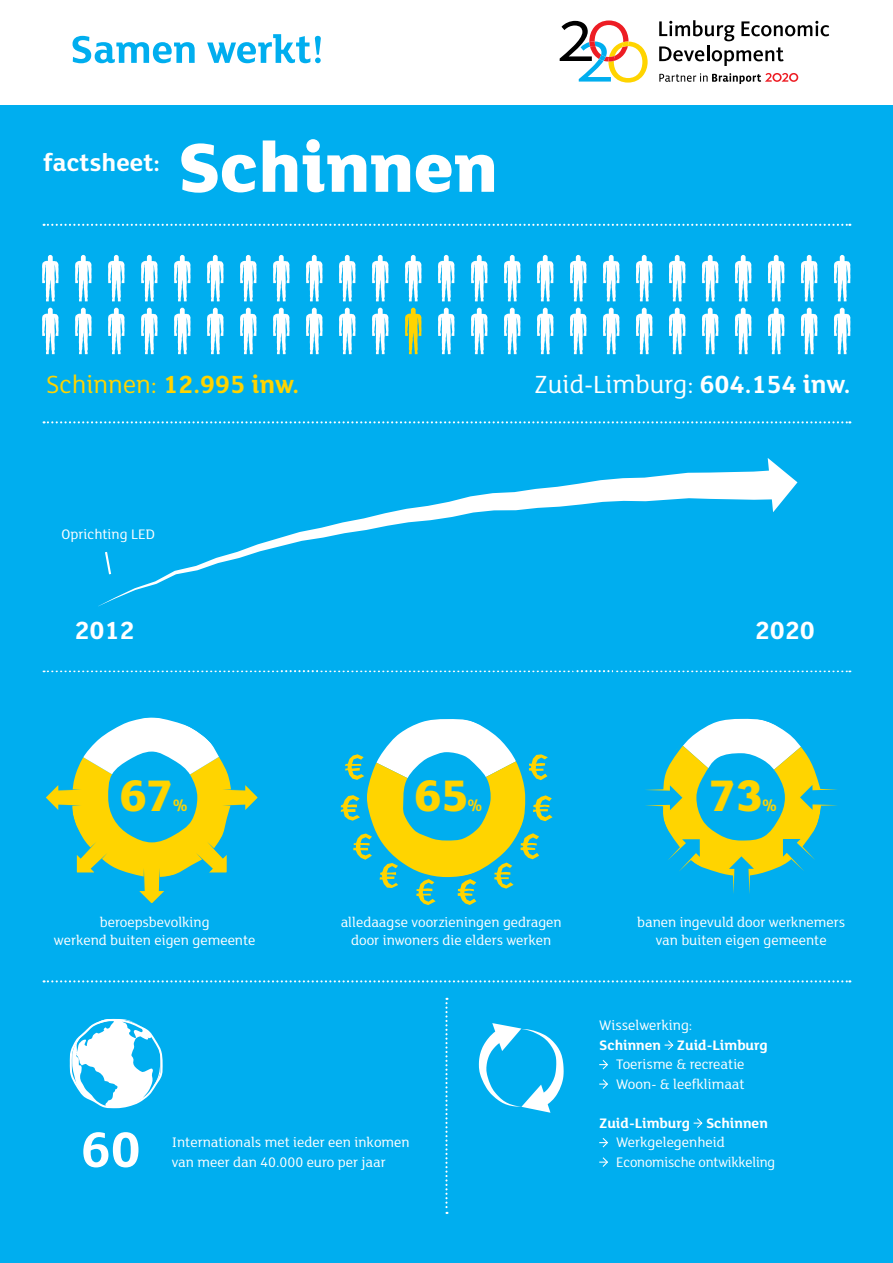
<style>
.page{position:relative;width:893px;height:1263px;background:#00aeef}
.page>*{position:absolute;margin:0;border:0;box-sizing:border-box;transform-origin:0 0}
.t1{font:800 75px "FS Lola";color:#fff}
.t2{font:700 54px "FS Lola";color:#fff}
.t3{font:800 48px "FS Lola";color:#ffd400}
.t4{font:27px "FS Lola";color:#fff}
.t5{font:700 27px "FS Lola";color:#ffd400}
.t6{font:700 27px "FS Lola";color:#fff}
.t7{font:700 26.25px "FS Lola";color:#fff}
.t8{font:700 18px "FS Lola";color:#ffd400}
.t9{font:15px/18px "FS Lola";color:#fff;text-align:center}
.t10{font:700 15px "FS Lola";color:#fff}
.s1{font-weight:400}
.s2{font-weight:700}
</style>
<div class="page">
<svg style="left:44px;top:224px;width:803px;height:2px"></svg>
<svg style="left:44px;top:421px;width:803px;height:2px"></svg>
<svg style="left:44px;top:670px;width:803px;height:2px"></svg>
<svg style="left:44px;top:980px;width:803px;height:2px"></svg>
<div style="left:0;top:0;width:893px;height:104px;background:#fff"></div>
<svg style="left:659px;top:20px;width:170px;height:46px"></svg>
<svg style="left:560px;top:20px;width:88px;height:63px"></svg>
<svg style="left:659px;top:73px;width:139px;height:11px"></svg>
<svg style="left:73px;top:34px;width:248px;height:29px"></svg>
<svg style="left:445px;top:998px;width:3px;height:216px"></svg>
<svg style="left:479px;top:1023px;width:85px;height:90px"></svg>
<svg style="left:665px;top:1040px;width:9px;height:10px"></svg>
<svg style="left:599px;top:1060px;width:9px;height:10px"></svg>
<svg style="left:599px;top:1079px;width:9px;height:10px"></svg>
<svg style="left:694px;top:1118px;width:9px;height:10px"></svg>
<svg style="left:599px;top:1138px;width:9px;height:10px"></svg>
<svg style="left:599px;top:1157px;width:9px;height:10px"></svg>
<svg style="left:69px;top:1018px;width:94px;height:91px"></svg>
<svg style="left:341px;top:719px;width:211px;height:186px"></svg>
<svg style="left:46px;top:717px;width:212px;height:187px"></svg>
<svg style="left:645px;top:718px;width:192px;height:176px"></svg>
<svg style="left:98px;top:458px;width:699px;height:148px"></svg>
<svg style="left:104px;top:549px;width:9px;height:28px"></svg>
<svg style="left:42px;top:255px;width:17px;height:46px"></svg>
<svg style="left:372px;top:255px;width:17px;height:46px"></svg>
<svg style="left:207px;top:255px;width:17px;height:46px"></svg>
<svg style="left:537px;top:255px;width:16px;height:46px"></svg>
<svg style="left:702px;top:255px;width:16px;height:46px"></svg>
<svg style="left:75px;top:255px;width:17px;height:46px"></svg>
<svg style="left:405px;top:255px;width:17px;height:46px"></svg>
<svg style="left:240px;top:255px;width:17px;height:46px"></svg>
<svg style="left:570px;top:255px;width:16px;height:46px"></svg>
<svg style="left:735px;top:255px;width:16px;height:46px"></svg>
<svg style="left:108px;top:255px;width:17px;height:46px"></svg>
<svg style="left:438px;top:255px;width:16px;height:46px"></svg>
<svg style="left:273px;top:255px;width:17px;height:46px"></svg>
<svg style="left:603px;top:255px;width:16px;height:46px"></svg>
<svg style="left:768px;top:255px;width:16px;height:46px"></svg>
<svg style="left:141px;top:255px;width:17px;height:46px"></svg>
<svg style="left:471px;top:255px;width:16px;height:46px"></svg>
<svg style="left:306px;top:255px;width:17px;height:46px"></svg>
<svg style="left:636px;top:255px;width:16px;height:46px"></svg>
<svg style="left:801px;top:255px;width:16px;height:46px"></svg>
<svg style="left:174px;top:255px;width:17px;height:46px"></svg>
<svg style="left:504px;top:255px;width:16px;height:46px"></svg>
<svg style="left:339px;top:255px;width:17px;height:46px"></svg>
<svg style="left:669px;top:255px;width:16px;height:46px"></svg>
<svg style="left:834px;top:255px;width:16px;height:46px"></svg>
<svg style="left:42px;top:308px;width:17px;height:46px"></svg>
<svg style="left:372px;top:308px;width:17px;height:46px"></svg>
<svg style="left:207px;top:308px;width:17px;height:46px"></svg>
<svg style="left:537px;top:308px;width:16px;height:46px"></svg>
<svg style="left:702px;top:308px;width:16px;height:46px"></svg>
<svg style="left:75px;top:308px;width:17px;height:46px"></svg>
<svg style="left:405px;top:308px;width:17px;height:46px"></svg>
<svg style="left:240px;top:308px;width:17px;height:46px"></svg>
<svg style="left:570px;top:308px;width:16px;height:46px"></svg>
<svg style="left:735px;top:308px;width:16px;height:46px"></svg>
<svg style="left:108px;top:308px;width:17px;height:46px"></svg>
<svg style="left:438px;top:308px;width:16px;height:46px"></svg>
<svg style="left:273px;top:308px;width:17px;height:46px"></svg>
<svg style="left:603px;top:308px;width:16px;height:46px"></svg>
<svg style="left:768px;top:308px;width:16px;height:46px"></svg>
<svg style="left:141px;top:308px;width:17px;height:46px"></svg>
<svg style="left:471px;top:308px;width:16px;height:46px"></svg>
<svg style="left:306px;top:308px;width:17px;height:46px"></svg>
<svg style="left:636px;top:308px;width:16px;height:46px"></svg>
<svg style="left:801px;top:308px;width:16px;height:46px"></svg>
<svg style="left:174px;top:308px;width:17px;height:46px"></svg>
<svg style="left:504px;top:308px;width:16px;height:46px"></svg>
<svg style="left:339px;top:308px;width:17px;height:46px"></svg>
<svg style="left:669px;top:308px;width:16px;height:46px"></svg>
<svg style="left:834px;top:308px;width:16px;height:46px"></svg>
<h3 class="t7" style="left:43px;top:144px;width:118px">factsheet:</h3>
<h1 class="t1" style="left:178px;top:115px;width:322px">Schinnen</h1>
<h3 class="t5" style="left:46px;top:366px;width:255px"><span class="s1">Schinnen:</span> 12.995 inw.</h3>
<h3 class="t4" style="left:534px;top:366px;width:318px">Zuid-Limburg: <span class="s2">604.154 inw.</span></h3>
<p class="t9" style="left:62px;top:525px;width:95px">Oprichting LED</p>
<h3 class="t6" style="left:74px;top:612px;width:62px">2012</h3>
<h3 class="t6" style="left:755px;top:612px;width:62px">2020</h3>
<h3 class="t3" style="left:119px;top:762px;width:57px">67</h3>
<p class="t8" style="left:173px;top:792px;width:17px">%</p>
<h3 class="t3" style="left:413px;top:762px;width:57px">65</h3>
<p class="t8" style="left:467px;top:792px;width:17px">%</p>
<h3 class="t3" style="left:708px;top:762px;width:57px">73</h3>
<p class="t8" style="left:762px;top:792px;width:17px">%</p>
<p class="t9" style="left:54px;top:912px;width:203px">beroepsbevolking<br>werkend buiten eigen gemeente</p>
<p class="t9" style="left:341px;top:912px;width:223px">alledaagse voorzieningen gedragen door inwoners die elders werken</p>
<p class="t9" style="left:637px;top:912px;width:209px">banen ingevuld door werknemers van buiten eigen gemeente</p>
<h2 class="t2" style="left:80px;top:1112px;width:62px">60</h2>
<p class="t9" style="left:172px;top:1133px;width:239px">Internationals met ieder een inkomen</p>
<p class="t9" style="left:172px;top:1152px;width:215px">van meer dan 40.000 euro per jaar</p>
<p class="t9" style="left:599px;top:1016px;width:95px">Wisselwerking:</p>
<p class="t10" style="left:599px;top:1035px;width:170px">Schinnen Zuid-Limburg</p>
<p class="t9" style="left:616px;top:1054px;width:130px;line-height:19.5px;text-align:left">Toerisme &amp; recreatie<br>Woon- &amp; leefklimaat</p>
<p class="t10" style="left:599px;top:1113px;width:170px">Zuid-Limburg Schinnen</p>
<p class="t9" style="left:616px;top:1132px;width:161px;line-height:19.5px;text-align:left">Werkgelegenheid<br>Economische ontwikkeling</p>
</div>
